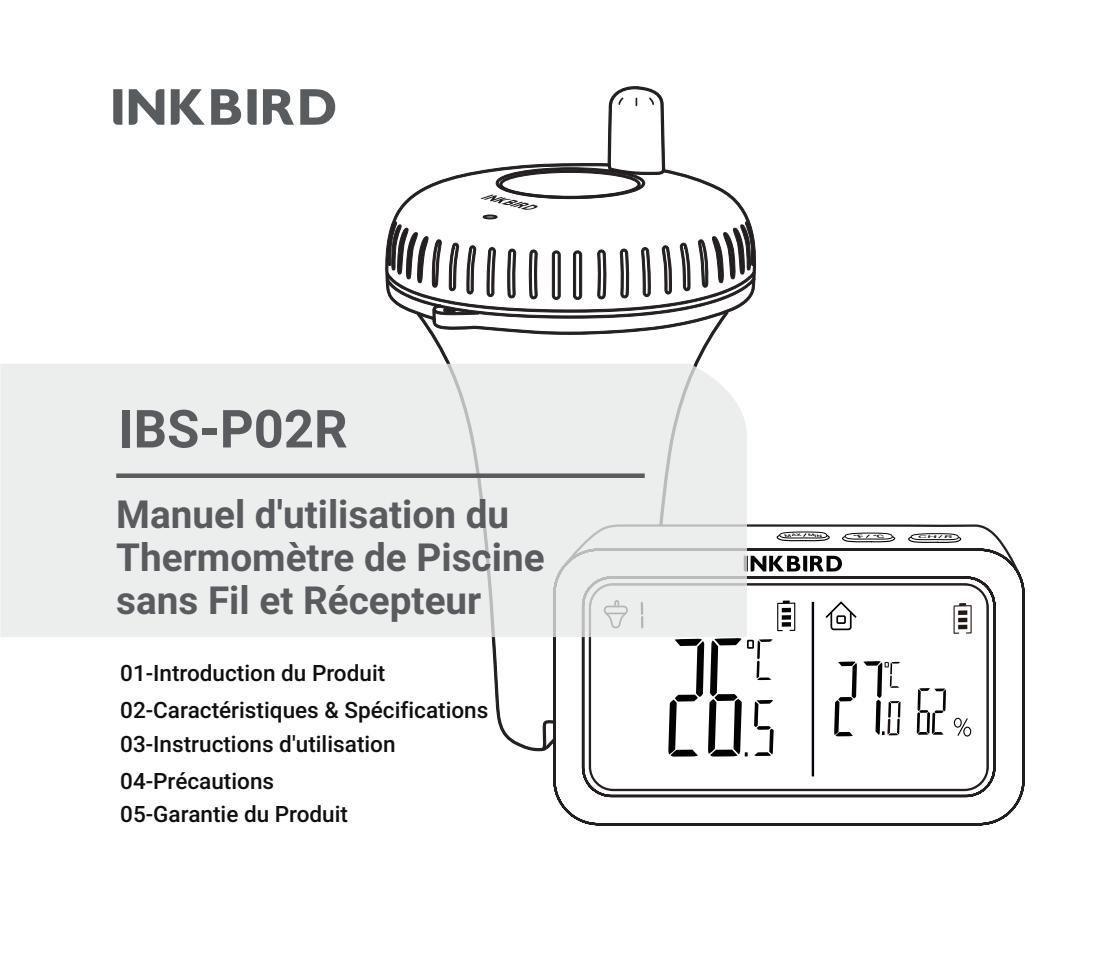
<style>
.page{position:relative;width:1117px;height:957px;background:#fff}
.page>*{position:absolute;margin:0;border:0;box-sizing:border-box;transform-origin:0 0}
.t1{font:700 52.43px "Roboto";color:#595c5f}
.t2{font:700 38.7px/43px "Roboto";color:#595c5f}
.t3{font:500 22.5px/36.4px "Roboto";color:#0f0f0f}
.t4{font:italic 500 3.82px "Roboto";color:#231f20;scale:3.71 1}
</style>
<div class="page">
<svg style="left:431px;top:335px;width:121px;height:417px"></svg>
<svg style="left:422px;top:244px;width:334px;height:91px"></svg>
<svg style="left:385px;top:86px;width:370px;height:236px"></svg>
<svg style="left:552px;top:579px;width:473px;height:247px"></svg>
<div style="left:0;top:364px;width:746px;height:273px;background:#eceded"></div>
<div style="left:116px;top:473px;width:528px;height:5px;background:#595c5f"></div>
<svg style="left:113px;top:89px;width:9px;height:36px"></svg>
<svg style="left:300px;top:89px;width:35px;height:36px"></svg>
<svg style="left:247px;top:89px;width:9px;height:36px"></svg>
<svg style="left:211px;top:89px;width:30px;height:36px"></svg>
<svg style="left:171px;top:89px;width:34px;height:36px"></svg>
<svg style="left:129px;top:89px;width:35px;height:36px"></svg>
<svg style="left:263px;top:89px;width:31px;height:36px"></svg>
<svg style="left:558px;top:523px;width:464px;height:57px"></svg>
<h1 class="t1" style="left:118px;top:392px;width:231px">IBS-P02R</h1>
<h2 class="t2" style="left:116px;top:491px;width:430px">Manuel d'utilisation du<br>Thermomètre de Piscine sans Fil et Récepteur</h2>
<p class="t3" style="left:120px;top:654px;width:369px">01-Introduction du Produit<br>02-Caractéristiques &amp; Spécifications</p>
<p class="t3" style="left:120px;top:724px;width:277px;line-height:37.1px">03-Instructions d'utilisation<br>04-Précautions</p>
<p class="t3" style="left:120px;top:795px;width:229px">05-Garantie du Produit</p>
<p class="t4" style="left:917px;top:534px;width:7px">CH</p>
<p class="t4" style="left:943px;top:534px;width:4px">R</p>
</div>
